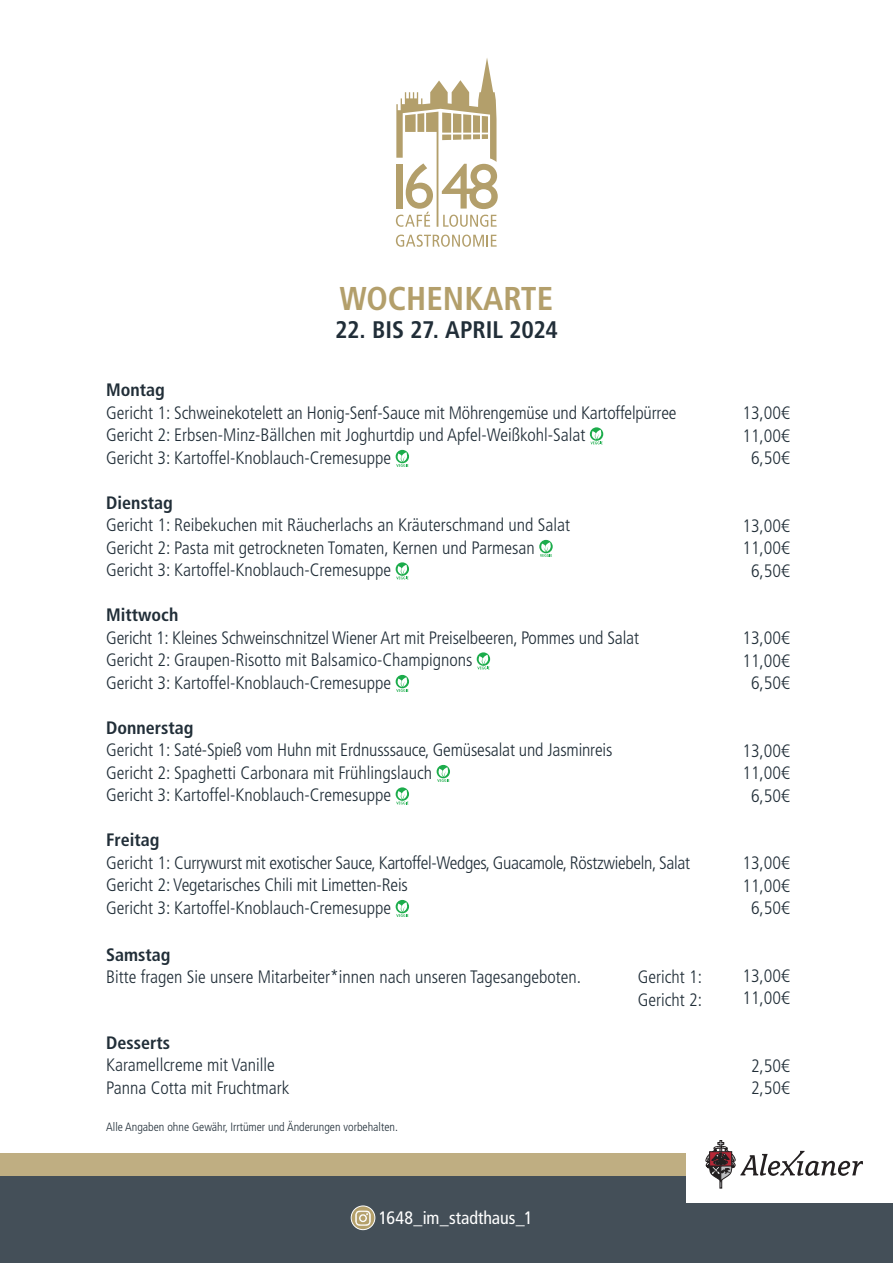
<style>
.page{position:relative;width:893px;height:1263px;background:#fff}
.page>*{position:absolute;margin:0;border:0;box-sizing:border-box;transform-origin:0 0}
.t1{font:700 condensed 33px "Frutiger LT Std";color:#b39f6b}
.t2{font:700 condensed 24px "Frutiger LT Std";letter-spacing:-.005em;color:#212e38}
.t3{font:300 condensed 18px/22.5px "Frutiger LT Std";color:#212e38}
.t4{font:700 condensed 18px "Frutiger LT Std";color:#212e38}
.t5{font:condensed 18px "Frutiger LT Std";letter-spacing:-.005em;color:#fff}
.t6{font:300 condensed 12px "Frutiger LT Std";color:#212e38}
</style>
<div class="page">
<svg style="left:590px;top:427px;width:13px;height:14px"></svg>
<svg style="left:590px;top:430px;width:13px;height:14px"></svg>
<svg style="left:396px;top:450px;width:13px;height:13px"></svg>
<svg style="left:396px;top:452px;width:13px;height:15px"></svg>
<div style="left:539px;top:540px;width:14px;height:13px;background:#1cac4b;border-radius:50%"></div>
<svg style="left:539px;top:542px;width:14px;height:15px"></svg>
<svg style="left:396px;top:562px;width:13px;height:14px"></svg>
<svg style="left:396px;top:565px;width:13px;height:14px"></svg>
<svg style="left:477px;top:652px;width:13px;height:14px"></svg>
<svg style="left:477px;top:655px;width:13px;height:14px"></svg>
<svg style="left:396px;top:675px;width:13px;height:13px"></svg>
<svg style="left:396px;top:677px;width:13px;height:15px"></svg>
<svg style="left:437px;top:765px;width:13px;height:13px"></svg>
<svg style="left:437px;top:767px;width:13px;height:15px"></svg>
<svg style="left:396px;top:787px;width:13px;height:14px"></svg>
<svg style="left:396px;top:790px;width:13px;height:14px"></svg>
<svg style="left:396px;top:900px;width:13px;height:13px"></svg>
<svg style="left:396px;top:902px;width:13px;height:15px"></svg>
<div style="left:0;top:1153px;width:893px;height:110px;background:#bfae82"></div>
<div style="left:0;top:1176px;width:893px;height:87px;background:#444f58"></div>
<div style="left:686px;top:1132px;width:207px;height:71px;background:#fff"></div>
<svg style="left:706px;top:1140px;width:157px;height:48px"></svg>
<img style="left:351px;top:1206px;width:24px;height:24px;border-radius:12px">
<div style="left:351px;top:1205px;width:24px;height:25px;border:1px solid #fff;border-radius:50%"></div>
<svg style="left:396px;top:235px;width:101px;height:12px"></svg>
<svg style="left:396px;top:58px;width:102px;height:169px"></svg>
<h1 class="t1" style="left:340px;top:279px;width:215px">WOCHENKARTE</h1>
<h2 class="t2" style="left:335px;top:316px;width:224px">22. BIS 27. APRIL 2024</h2>
<p class="t4" style="left:106px;top:379px;width:60px">Montag</p>
<p class="t3" style="left:106px;top:402px;width:572px">Gericht 1: Schweinekotelett an Honig-Senf-Sauce mit Möhrengemüse und Kartoffelpürree<br>Gericht 2: Erbsen-Minz-Bällchen mit Joghurtdip und Apfel-Weißkohl-Salat<br>Gericht 3: Kartoffel-Knoblauch-Cremesuppe</p>
<p class="t4" style="left:106px;top:492px;width:68px">Dienstag</p>
<p class="t3" style="left:106px;top:514px;width:465px">Gericht 1: Reibekuchen mit Räucherlachs an Kräuterschmand und Salat<br>Gericht 2: Pasta mit getrockneten Tomaten, Kernen und Parmesan<br>Gericht 3: Kartoffel-Knoblauch-Cremesuppe</p>
<p class="t4" style="left:106px;top:604px;width:74px">Mittwoch</p>
<p class="t3" style="left:106px;top:627px;width:534px">Gericht 1: Kleines Schweinschnitzel Wiener Art mit Preiselbeeren, Pommes und Salat<br>Gericht 2: Graupen-Risotto mit Balsamico-Champignons<br>Gericht 3: Kartoffel-Knoblauch-Cremesuppe</p>
<p class="t4" style="left:106px;top:717px;width:89px">Donnerstag</p>
<p class="t3" style="left:106px;top:739px;width:508px">Gericht 1: Saté-Spieß vom Huhn mit Erdnusssauce, Gemüsesalat und Jasminreis<br>Gericht 2: Spaghetti Carbonara mit Frühlingslauch<br>Gericht 3: Kartoffel-Knoblauch-Cremesuppe</p>
<p class="t4" style="left:106px;top:829px;width:55px">Freitag</p>
<p class="t3" style="left:106px;top:852px;width:585px">Gericht 1: Currywurst mit exotischer Sauce, Kartoffel-Wedges, Guacamole, Röstzwiebeln, Salat<br>Gericht 2: Vegetarisches Chili mit Limetten-Reis<br>Gericht 3: Kartoffel-Knoblauch-Cremesuppe</p>
<p class="t4" style="left:106px;top:944px;width:66px">Samstag</p>
<p class="t3" style="left:106px;top:966px;width:476px">Bitte fragen Sie unsere Mitarbeiter*innen nach unseren Tagesangeboten.</p>
<p class="t3" style="left:638px;top:966px;width:66px">Gericht 1:<br>Gericht 2:</p>
<p class="t4" style="left:106px;top:1032px;width:65px">Desserts</p>
<p class="t3" style="left:106px;top:1054px;width:185px">Karamellcreme mit Vanille<br>Panna Cotta mit Fruchtmark</p>
<p class="t6" style="left:106px;top:1120px;width:293px">Alle Angaben ohne Gewähr, Irrtümer und Änderungen vorbehalten.</p>
<p class="t5" style="left:379px;top:1208px;width:155px">1648_im_stadthaus_1</p>
<p class="t3" style="left:742px;top:402px;width:49px;text-align:center">13,00€<br>11,00€<br>6,50€</p>
<p class="t3" style="left:742px;top:514px;width:49px;text-align:center">13,00€<br>11,00€<br>6,50€</p>
<p class="t3" style="left:742px;top:627px;width:49px;text-align:center">13,00€<br>11,00€<br>6,50€</p>
<p class="t3" style="left:742px;top:739px;width:49px;text-align:center">13,00€<br>11,00€<br>6,50€</p>
<p class="t3" style="left:742px;top:852px;width:49px;text-align:center">13,00€<br>11,00€<br>6,50€</p>
<p class="t3" style="left:742px;top:964px;width:49px">13,00€<br>11,00€</p>
<p class="t3" style="left:751px;top:1054px;width:40px">2,50€<br>2,50€</p>
</div>
